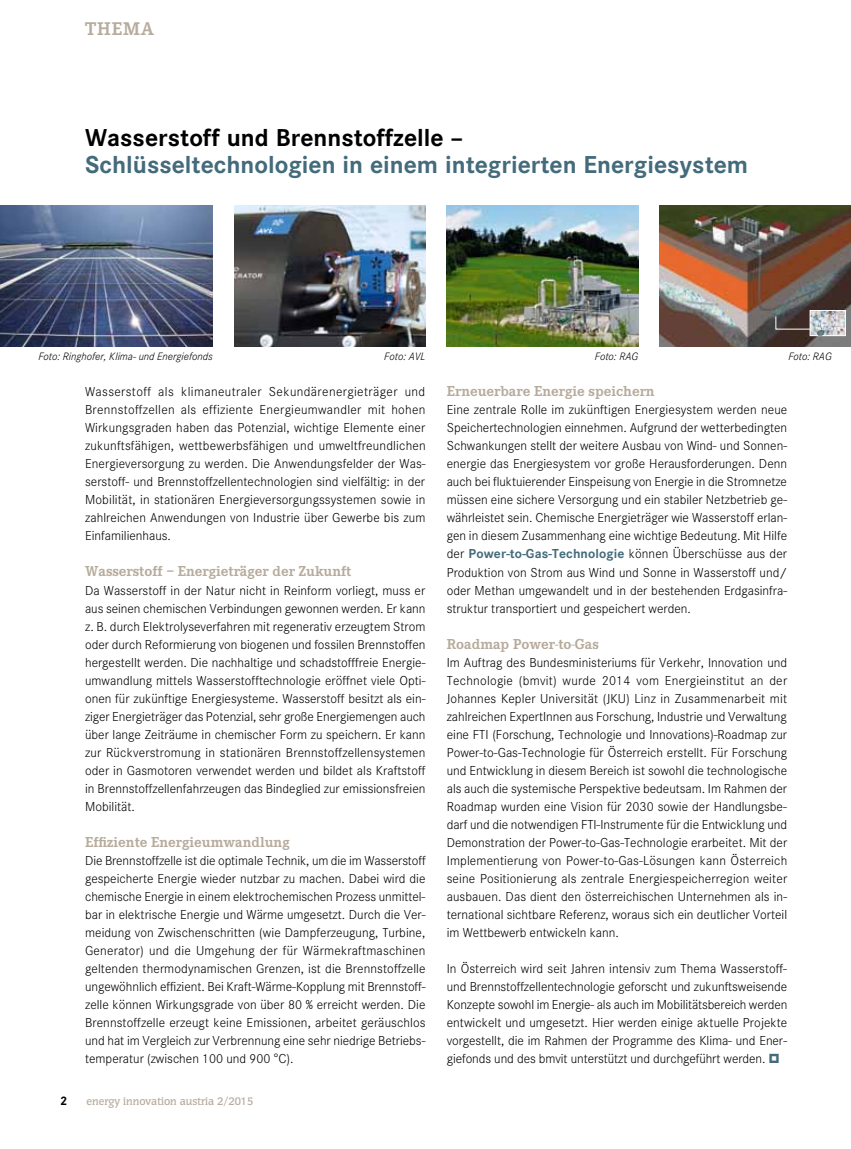
<style>
.page{position:relative;width:851px;height:1149px;background:#fff}
.page>*{position:absolute;margin:0;border:0;box-sizing:border-box;transform-origin:0 0}
.t1{font:700 24px "Corporate SBQ";color:#436b7b}
.t2{font:700 24px "Corporate SBQ";color:#000}
.t3{font:700 18px "Corporate EBQ";letter-spacing:.05em;color:#b7ab9d}
.t4{font:700 15px "Corporate E";color:#b7ab9d}
.t5{font:300 12.75px/18px "Corporate SBQ";color:#000;text-align:justify}
.t6{font:700 12px "Corporate SBQ";color:#000}
.t7{font:italic 300 10.5px "Corporate SBQ";color:#000}
.t8{font:500 10.5px "Congress";color:#b7ab9d}
.s1{font-weight:700;color:#436b7b}
</style>
<div class="page">
<img style="left:446px;top:205px;width:192px;height:142px">
<img style="left:0;top:205px;width:213px;height:142px">
<img style="left:659px;top:205px;width:191px;height:142px">
<svg style="left:716px;top:233px;width:5px;height:5px"></svg>
<img style="left:811px;top:312px;width:32px;height:21px">
<div style="left:809px;top:310px;width:36px;height:25px;border:1px solid #fff"></div>
<svg style="left:775px;top:316px;width:59px;height:20px"></svg>
<img style="left:234px;top:205px;width:191px;height:142px">
<h2 class="t3" style="left:85px;top:18px;width:71px">THEMA</h2>
<h1 class="t2" style="left:85px;top:123px;width:379px">Wasserstoff und Brennstoffzelle –</h1>
<h1 class="t1" style="left:85px;top:150px;width:664px">Schlüsseltechnologien in einem integrierten Energiesystem</h1>
<p class="t7" style="left:38px;top:350px;width:176px">Foto: Ringhofer, Klima- und Energiefonds</p>
<p class="t7" style="left:384px;top:350px;width:43px">Foto: AVL</p>
<p class="t7" style="left:594px;top:350px;width:45px">Foto: RAG</p>
<p class="t7" style="left:788px;top:350px;width:45px">Foto: RAG</p>
<p class="t5" style="left:85px;top:383px;width:342px">Wasserstoff als klimaneutraler Sekundärenergieträger und Brennstoffzellen als effiziente Energieumwandler mit hohen Wirkungsgraden haben das Potenzial, wichtige Elemente einer zukunftsfähigen, wettbewerbsfähigen und umweltfreundlichen Energieversorgung zu werden. Die Anwendungsfelder der Was&shy;serstoff- und Brennstoffzellentechnologien sind vielfältig: in der Mobilität, in stationären Energieversorgungssystemen sowie in zahlreichen Anwendungen von Industrie über Gewerbe bis zum Einfamilienhaus.</p>
<p class="t4" style="left:85px;top:563px;width:268px">Wasserstoff – Energieträger der Zukunft</p>
<p class="t5" style="left:85px;top:581px;width:342px">Da Wasserstoff in der Natur nicht in Reinform vorliegt, muss er aus seinen chemischen Verbindungen gewonnen werden. Er kann z. B. durch Elektrolyseverfahren mit regenerativ erzeugtem Strom oder durch Reformierung von biogenen und fossilen Brennstoffen hergestellt werden. Die nachhaltige und schadstofffreie Energie&shy;umwandlung mittels Wasserstofftechnologie eröffnet viele Opti&shy;onen für zukünftige Energiesysteme. Wasserstoff besitzt als ein&shy;ziger Energieträger das Potenzial, sehr große Energiemengen auch über lange Zeiträume in chemischer Form zu speichern. Er kann zur Rückverstromung in stationären Brennstoffzellensystemen oder in Gasmotoren verwendet werden und bildet als Kraftstoff in Brennstoffzellenfahrzeugen das Bindeglied zur emissionsfreien Mobilität.</p>
<p class="t4" style="left:85px;top:833px;width:206px">Effiziente Energieumwandlung</p>
<p class="t5" style="left:85px;top:851px;width:342px">Die Brennstoffzelle ist die optimale Technik, um die im Wasserstoff gespeicherte Energie wieder nutzbar zu machen. Dabei wird die chemische Energie in einem elektrochemischen Prozess unmittel&shy;bar in elektrische Energie und Wärme umgesetzt. Durch die Ver&shy;meidung von Zwischenschritten (wie Dampferzeugung, Turbine, Generator) und die Umgehung der für Wärmekraftmaschinen geltenden thermodynamischen Grenzen, ist die Brennstoffzelle ungewöhnlich effizient. Bei Kraft-Wärme-Kopplung mit Brennstoff&shy;zelle können Wirkungsgrade von über 80 % erreicht werden. Die Brennstoffzelle erzeugt keine Emissionen, arbeitet geräuschlos und hat im Vergleich zur Verbrennung eine sehr niedrige Betriebs&shy;temperatur (zwischen 100 und 900 °C).</p>
<p class="t6" style="left:60px;top:1093px;width:9px">2</p>
<p class="t8" style="left:87px;top:1094px;width:168px">energy innovation austria 2/2015</p>
<p class="t4" style="left:446px;top:383px;width:209px">Erneuerbare Energie speichern</p>
<p class="t5" style="left:446px;top:401px;width:342px">Eine zentrale Rolle im zukünftigen Energiesystem werden neue Speichertechnologien einnehmen. Aufgrund der wetterbedingten Schwankungen stellt der weitere Ausbau von Wind- und Sonnen&shy;energie das Energiesystem vor große Herausforderungen. Denn auch bei fluktuierender Einspeisung von Energie in die Stromnetze müssen eine sichere Versorgung und ein stabiler Netzbetrieb ge&shy;währleistet sein. Chemische Energieträger wie Wasserstoff erlan&shy;gen in diesem Zusammenhang eine wichtige Bedeutung. Mit Hilfe der <span class="s1">Power-to-Gas-Technologie</span> können Überschüsse aus der Produktion von Strom aus Wind und Sonne in Wasserstoff und/ oder Methan umgewandelt und in der bestehenden Erdgasinfra&shy;struktur transportiert und gespeichert werden.</p>
<p class="t4" style="left:446px;top:635px;width:153px">Roadmap Power-to-Gas</p>
<p class="t5" style="left:446px;top:653px;width:342px">Im Auftrag des Bundesministeriums für Verkehr, Innovation und Technologie (bmvit) wurde 2014 vom Energieinstitut an der Johannes Kepler Universität (JKU) Linz in Zusammenarbeit mit zahlreichen ExpertInnen aus Forschung, Industrie und Verwaltung eine FTI (Forschung, Technologie und Innovations)-Roadmap zur Power-to-Gas-Technologie für Österreich erstellt. Für Forschung und Entwicklung in diesem Bereich ist sowohl die technologische als auch die systemische Perspektive bedeutsam. Im Rahmen der Roadmap wurden eine Vision für 2030 sowie der Handlungsbe&shy;darf und die notwendigen FTI-Instrumente für die Entwicklung und Demonstration der Power-to-Gas-Technologie erarbeitet. Mit der Implementierung von Power-to-Gas-Lösungen kann Österreich seine Positionierung als zentrale Energiespeicherregion weiter ausbauen. Das dient den österreichischen Unternehmen als in&shy;ternational sichtbare Referenz, woraus sich ein deutlicher Vorteil im Wettbewerb entwickeln kann.</p>
<p class="t5" style="left:446px;top:959px;width:342px">In Österreich wird seit Jahren intensiv zum Thema Wasserstoff&shy;und Brennstoffzellentechnologie geforscht und zukunftsweisende Konzepte sowohl im Energie- als auch im Mobilitätsbereich werden entwickelt und umgesetzt. Hier werden einige aktuelle Projekte vorgestellt, die im Rahmen der Programme des Klima- und Ener&shy;giefonds und des bmvit unterstützt und durchgeführt werden.</p>
</div>
